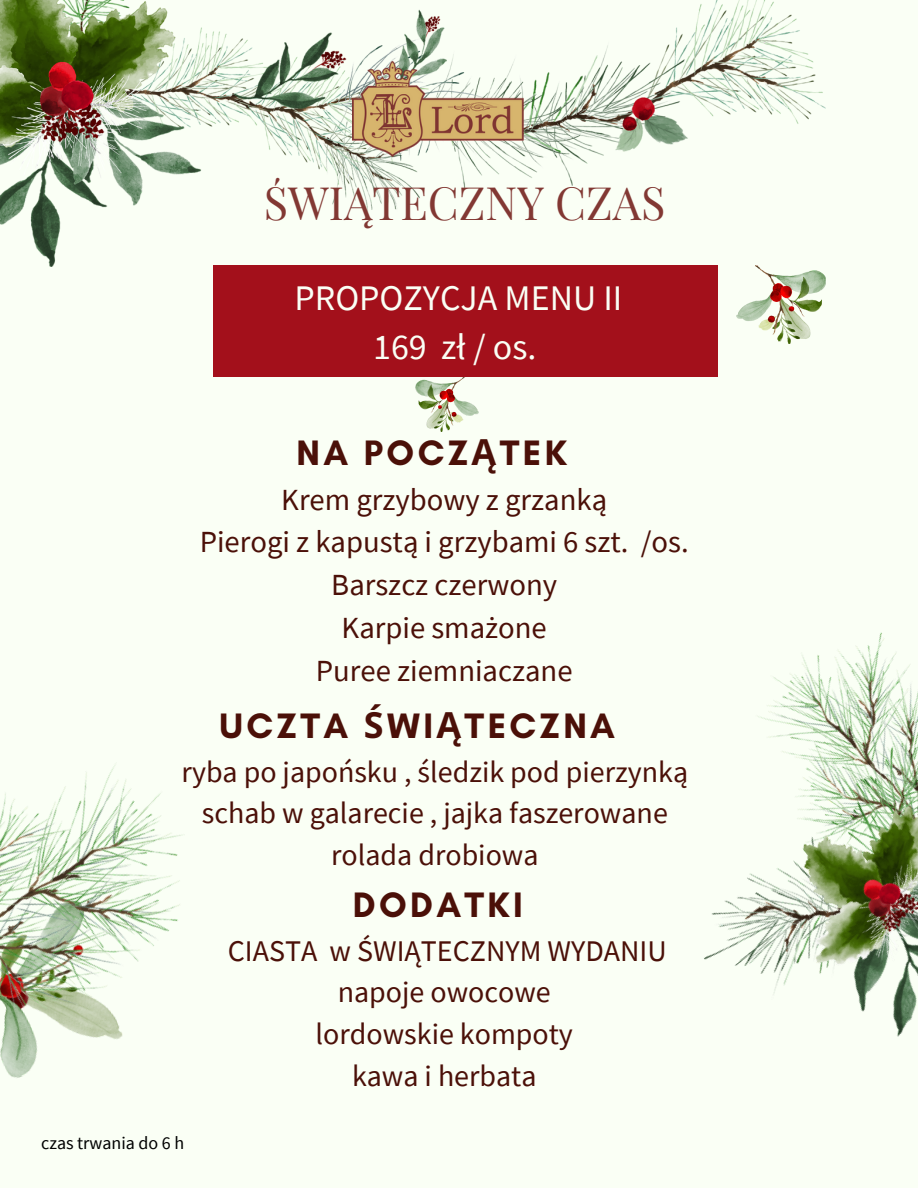
<style>
.page{position:relative;width:918px;height:1188px;background:#fafff5}
.page>*{position:absolute;margin:0;border:0;box-sizing:border-box;transform-origin:0 0}
.t1{font:45px "Playfair Display";color:#823833}
.t2{font:700 36px "Glacial Indifference";letter-spacing:.095em;color:#4b1008}
.t3{font:36px "Source Sans Pro";color:#fafff5}
.t4{font:30.75px "Source Sans Pro";color:#4b1008}
.t5{font:30px "Source Sans Pro";color:#4b1008}
.t6{font:18px "Source Sans Pro";color:#000}
.s1{font-family:"Noto Sans"}
</style>
<div class="page">
<img style="left:0;top:0;width:826px;height:266px">
<img style="left:758px;top:632px;width:160px;height:85px">
<img style="left:704px;top:717px;width:214px;height:320px">
<img style="left:416px;top:376px;width:63px;height:56px">
<img style="left:736px;top:265px;width:90px;height:79px">
<img style="left:0;top:765px;width:182px;height:313px">
<div style="left:213px;top:265px;width:505px;height:111px;background:#a3101b"></div>
<img style="left:352px;top:62px;width:171px;height:94px">
<p class="t1" style="left:264px;top:172px;width:403px">ŚWIĄTECZNY CZAS</p>
<p class="t3" style="left:295px;top:274px;width:329px">PROPOZYCJA MENU II</p>
<p class="t3" style="left:373px;top:324px;width:165px">169 zł / os.</p>
<p class="t2" style="left:297px;top:430px;width:272px">NA POCZ<span class="s1">Ą</span>TEK</p>
<p class="t4" style="left:281px;top:479px;width:327px">Krem grzybowy z grzanką</p>
<p class="t4" style="left:200px;top:522px;width:490px">Pierogi z kapustą i grzybami 6 szt. /os.</p>
<p class="t4" style="left:331px;top:565px;width:227px">Barszcz czerwony</p>
<p class="t4" style="left:342px;top:608px;width:207px">Karpie smażone</p>
<p class="t4" style="left:316px;top:650px;width:258px">Puree ziemniaczane</p>
<p class="t2" style="left:220px;top:703px;width:397px">UCZTA <span class="s1">Ś</span>WI<span class="s1">Ą</span>TECZNA</p>
<p class="t5" style="left:182px;top:752px;width:508px">ryba po japońsku , śledzik pod pierzynką</p>
<p class="t5" style="left:202px;top:794px;width:467px">schab w galarecie , jajka faszerowane</p>
<p class="t5" style="left:331px;top:835px;width:209px">rolada drobiowa</p>
<p class="t2" style="left:353px;top:883px;width:171px">DODATKI</p>
<p class="t6" style="left:41px;top:1132px;width:145px">czas trwania do 6 h</p>
<p class="t5" style="left:228px;top:931px;width:440px">CIASTA w ŚWIĄTECZNYM WYDANIU</p>
<p class="t5" style="left:338px;top:973px;width:215px">napoje owocowe</p>
<p class="t5" style="left:316px;top:1015px;width:259px">lordowskie kompoty</p>
<p class="t5" style="left:352px;top:1056px;width:186px">kawa i herbata</p>
</div>
